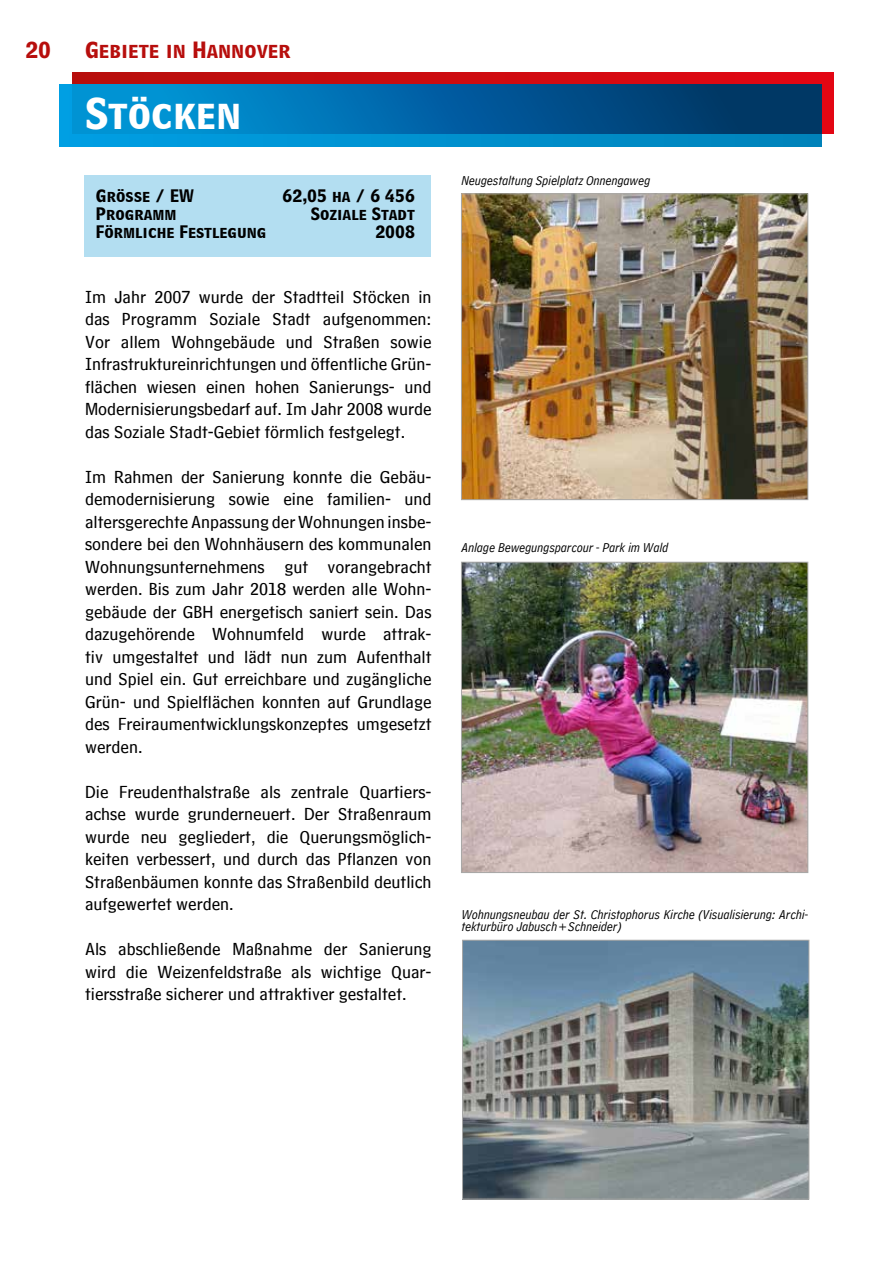
<style>
.page{position:relative;width:893px;height:1263px;background:#fff}
.page>*{position:absolute;margin:0;border:0;box-sizing:border-box;transform-origin:0 0}
.t1{font:37.5px "HM Big Caps";color:#fff}
.t2{font:19.5px "HM Big Caps";color:#b70e0c}
.t3{font:18px/22.5px "HM Text";color:#000;text-align:justify}
.t4{font:15px "HM Big Caps";color:#000}
.t5{font:italic 13.5px/12px "HM Comment";color:#000}
</style>
<div class="page">
<div style="left:72px;top:72px;width:761px;height:62px;background:linear-gradient(to right,#b70f0c,#e30714)"></div>
<div style="left:60px;top:84px;width:761px;height:62px;background:linear-gradient(to right,#009fe4,#0082b9)"></div>
<div style="left:72px;top:84px;width:749px;height:50px;background:linear-gradient(to right,#009be2,#002b5c)"></div>
<img style="left:463px;top:564px;width:343px;height:307px">
<div style="left:461px;top:562px;width:347px;height:311px;border:1px solid #a8a8a7"></div>
<img style="left:463px;top:196px;width:343px;height:302px">
<div style="left:461px;top:194px;width:347px;height:306px;border:1px solid #a8a8a7"></div>
<img style="left:464px;top:942px;width:343px;height:255px">
<div style="left:462px;top:940px;width:347px;height:259px;border:1px solid #a8a8a7"></div>
<div style="left:84px;top:175px;width:347px;height:81px;background:#b3def1"></div>
<p class="t2" style="left:25px;top:34px;width:27px">20</p>
<p class="t2" style="left:85px;top:34px;width:207px">Gebiete in Hannover</p>
<h1 class="t1" style="left:85px;top:83px;width:158px">Stöcken</h1>
<p class="t4" style="left:96px;top:184px;width:99px">Größe / EW</p>
<p class="t4" style="left:283px;top:184px;width:134px">62,05 ha / 6 456</p>
<p class="t4" style="left:96px;top:202px;width:82px">Programm</p>
<p class="t4" style="left:311px;top:202px;width:106px">Soziale Stadt</p>
<p class="t4" style="left:96px;top:220px;width:172px">Förmliche Festlegung</p>
<p class="t4" style="left:375px;top:220px;width:41px">2008</p>
<p class="t3" style="left:85px;top:282px;width:348px">Im Jahr 2007 wurde der Stadtteil Stöcken in das Programm Soziale Stadt aufgenommen:<br>Vor allem Wohngebäude und Straßen sowie Infrastruktureinrichtungen und öffentliche Grün&shy;flächen wiesen einen hohen Sanierungs- und Modernisierungsbedarf auf. Im Jahr 2008 wurde das Soziale Stadt-Gebiet förmlich festgelegt.</p>
<p class="t3" style="left:85px;top:462px;width:348px">Im Rahmen der Sanierung konnte die Gebäu&shy;demodernisierung sowie eine familien- und altersgerechte Anpassung der Wohnungen insbe&shy;sondere bei den Wohnhäusern des kommunalen Wohnungsunternehmens gut vorangebracht werden. Bis zum Jahr 2018 werden alle Wohn&shy;gebäude der GBH energetisch saniert sein. Das dazugehörende Wohnumfeld wurde attrak&shy;tiv umgestaltet und lädt nun zum Aufenthalt und Spiel ein. Gut erreichbare und zugängliche Grün- und Spielflächen konnten auf Grundlage des Freiraumentwicklungskonzeptes umgesetzt werden.</p>
<p class="t3" style="left:85px;top:777px;width:348px">Die Freudenthalstraße als zentrale Quartiers&shy;achse wurde grunderneuert. Der Straßenraum wurde neu gegliedert, die Querungsmöglich&shy;keiten verbessert, und durch das Pflanzen von Straßenbäumen konnte das Straßenbild deutlich aufgewertet werden.</p>
<p class="t3" style="left:85px;top:935px;width:348px">Als abschließende Maßnahme der Sanierung wird die Weizenfeldstraße als wichtige Quar&shy;tiersstraße sicherer und attraktiver gestaltet.</p>
<p class="t5" style="left:461px;top:174px;width:190px">Neugestaltung Spielplatz Onnengaweg</p>
<p class="t5" style="left:461px;top:541px;width:208px">Anlage Bewegungsparcour - Park im Wald</p>
<p class="t5" style="left:461px;top:909px;width:348px">Wohnungsneubau der St. Christophorus Kirche (Visualisierung: Archi&shy;tekturbüro Jabusch+Schneider)</p>
</div>
